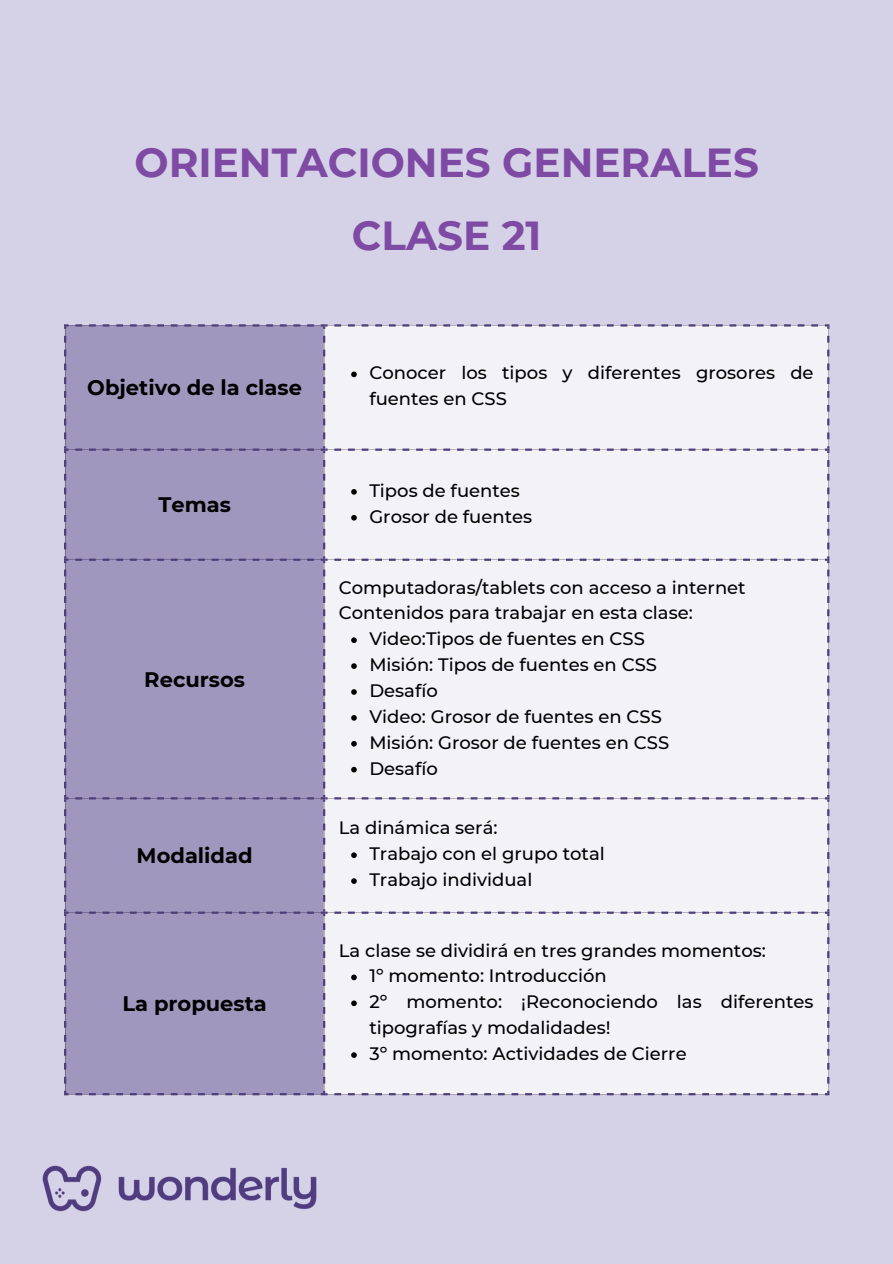
<style>
.page{position:relative;width:893px;height:1264px;background:#fff}
.page>*{position:absolute;margin:0;border:0;box-sizing:border-box;transform-origin:0 0}
.t1{font:700 40.5px/73.2px "Montserrat";color:#7f4aa4;text-align:center}
.t2{font:700 21px "Montserrat";color:#000}
.t3{font:500 18px/25.8px "Montserrat";color:#000}
</style>
<div class="page">
<div style="left:0;top:0;width:892px;height:1263px;background:#d5d2e7"></div>
<img style="left:42px;top:1095px;width:320px;height:117px">
<div style="left:64px;top:324px;width:261px;height:771px;background:#9f97be"></div>
<div style="left:325px;top:324px;width:504px;height:771px;background:#f3f2f7"></div>
<p class="t1" style="left:134px;top:126px;width:626px">ORIENTACIONES GENERALES<br>CLASE 21</p>
<p class="t2" style="left:87px;top:375px;width:216px">Objetivo de la clase</p>
<p class="t2" style="left:158px;top:491px;width:74px">Temas</p>
<p class="t2" style="left:144px;top:666px;width:102px">Recursos</p>
<p class="t2" style="left:137px;top:842px;width:117px">Modalidad</p>
<p class="t2" style="left:122px;top:990px;width:146px">La propuesta</p>
<p class="t3" style="left:369px;top:360px;width:445px">Conocer los tipos y diferentes grosores de fuentes en CSS</p>
<p class="t3" style="left:369px;top:477px;width:152px">Tipos de fuentes</p>
<p class="t3" style="left:369px;top:503px;width:164px">Grosor de fuentes</p>
<p class="t3" style="left:339px;top:574px;width:408px">Computadoras/tablets con acceso a internet</p>
<p class="t3" style="left:339px;top:600px;width:355px">Contenidos para trabajar en esta clase:</p>
<p class="t3" style="left:369px;top:626px;width:277px">Video:Tipos de fuentes en CSS</p>
<p class="t3" style="left:369px;top:651px;width:289px">Misión: Tipos de fuentes en CSS</p>
<p class="t3" style="left:369px;top:677px;width:70px">Desafío</p>
<p class="t3" style="left:369px;top:703px;width:294px">Video: Grosor de fuentes en CSS</p>
<p class="t3" style="left:369px;top:729px;width:301px">Misión: Grosor de fuentes en CSS</p>
<p class="t3" style="left:369px;top:755px;width:70px">Desafío</p>
<p class="t3" style="left:339px;top:815px;width:160px">La dinámica será:</p>
<p class="t3" style="left:369px;top:840px;width:237px">Trabajo con el grupo total</p>
<p class="t3" style="left:369px;top:866px;width:164px">Trabajo individual</p>
<p class="t3" style="left:339px;top:937px;width:428px">La clase se dividirá en tres grandes momentos:</p>
<p class="t3" style="left:369px;top:963px;width:239px">1º momento: Introducción</p>
<p class="t3" style="left:369px;top:989px;width:445px">2º momento: ¡Reconociendo las diferentes tipografías y modalidades!</p>
<p class="t3" style="left:369px;top:1040px;width:319px">3º momento: Actividades de Cierre</p>
</div>
